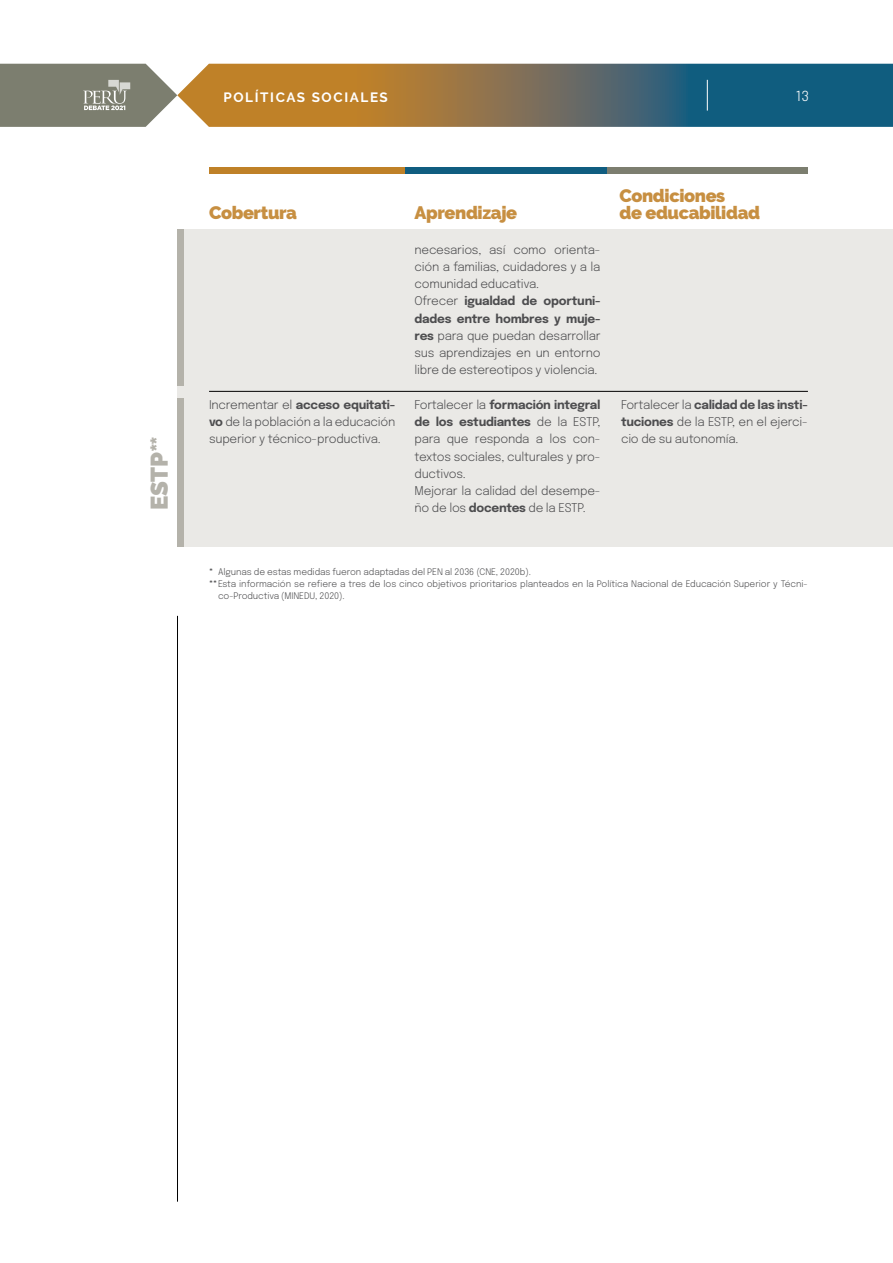
<style>
.page{position:relative;width:893px;height:1263px;background:#fff}
.page>*{position:absolute;margin:0;border:0;box-sizing:border-box;transform-origin:0 0}
.t1{font:900 24px "Raleway";color:#b4b2aa}
.t2{font:900 18px/17.2px "Raleway";letter-spacing:-.02em;color:#c78f41}
.t3{font:300 13.8px "Epilogue";color:#fff}
.t4{font:700 13.5px "Raleway";letter-spacing:.12em;color:#fff}
.t5{font:300 12px/17.2px "Epilogue";letter-spacing:-.02em;color:#4d4d4f;text-align:justify}
.t6{font:300 9px "Epilogue";letter-spacing:-.01em;color:#4d4d4f}
.s1{font-weight:700}
</style>
<div class="page">
<div style="left:177px;top:230px;width:716px;height:317px;background:#eae9e6"></div>
<div style="left:177px;top:230px;width:7px;height:156px;background:#b4b2aa"></div>
<div style="left:177px;top:398px;width:7px;height:149px;background:#b4b2aa"></div>
<hr style="left:177px;top:616px;width:1px;height:586px;background:#000">
<hr style="left:209px;top:391px;width:599px;height:1px;background:#000">
<div style="left:209px;top:167px;width:196px;height:7px;background:#bf8128"></div>
<div style="left:405px;top:167px;width:203px;height:7px;background:#105d80"></div>
<div style="left:608px;top:167px;width:200px;height:7px;background:#7c7e6f"></div>
<svg style="left:0;top:64px;width:893px;height:63px;background:#757762"></svg>
<hr style="left:707px;top:80px;width:1px;height:31px;background:#fff">
<h1 class="t1" style="left:146px;top:510px;width:76px;rotate:-90deg">ESTP**</h1>
<p class="t4" style="left:223px;top:89px;width:166px">POLÍTICAS SOCIALES</p>
<p class="t3" style="left:796px;top:86px;width:15px">13</p>
<h2 class="t2" style="left:209px;top:204px;width:89px">Cobertura</h2>
<h2 class="t2" style="left:414px;top:204px;width:104px">Aprendizaje</h2>
<h2 class="t2" style="left:619px;top:187px;width:142px">Condiciones<br>de educabilidad</h2>
<p class="t5" style="left:209px;top:395px;width:188px">Incrementar el <span class="s1">acceso equitati&shy;vo</span> de la población a la educación superior y técnico-productiva.</p>
<p class="t5" style="left:414px;top:240px;width:188px;text-align:left">necesarios, así como orienta&shy;ción a familias, cuidadores y a la comunidad educativa.<br>Ofrecer <span class="s1">igualdad de oportuni&shy;dades entre hombres y muje&shy;res</span> para que puedan desarrollar sus aprendizajes en un entorno libre de estereotipos y violencia.</p>
<p class="t5" style="left:414px;top:395px;width:188px;text-align:left">Fortalecer la <span class="s1">formación integral de los estudiantes</span> de la ESTP, para que responda a los con&shy;textos sociales, culturales y pro&shy;ductivos.<br>Mejorar la calidad del desempe&shy;ño de los <span class="s1">docentes</span> de la ESTP.</p>
<p class="t5" style="left:621px;top:395px;width:188px">Fortalecer la <span class="s1">calidad de las insti&shy;tuciones</span> de la ESTP, en el ejerci&shy;cio de su autonomía.</p>
<p class="t6" style="left:209px;top:565px;width:323px"><span class="s1">*</span> Algunas de estas medidas fueron adaptadas del PEN al 2036 (CNE, 2020b).</p>
<p class="t6" style="left:209px;top:577px;width:600px"><span class="s1">**</span>Esta información se refiere a tres de los cinco objetivos prioritarios planteados en la Política Nacional de Educación Superior y Técni-</p>
<p class="t6" style="left:218px;top:589px;width:128px">co-Productiva (MINEDU, 2020).</p>
</div>
